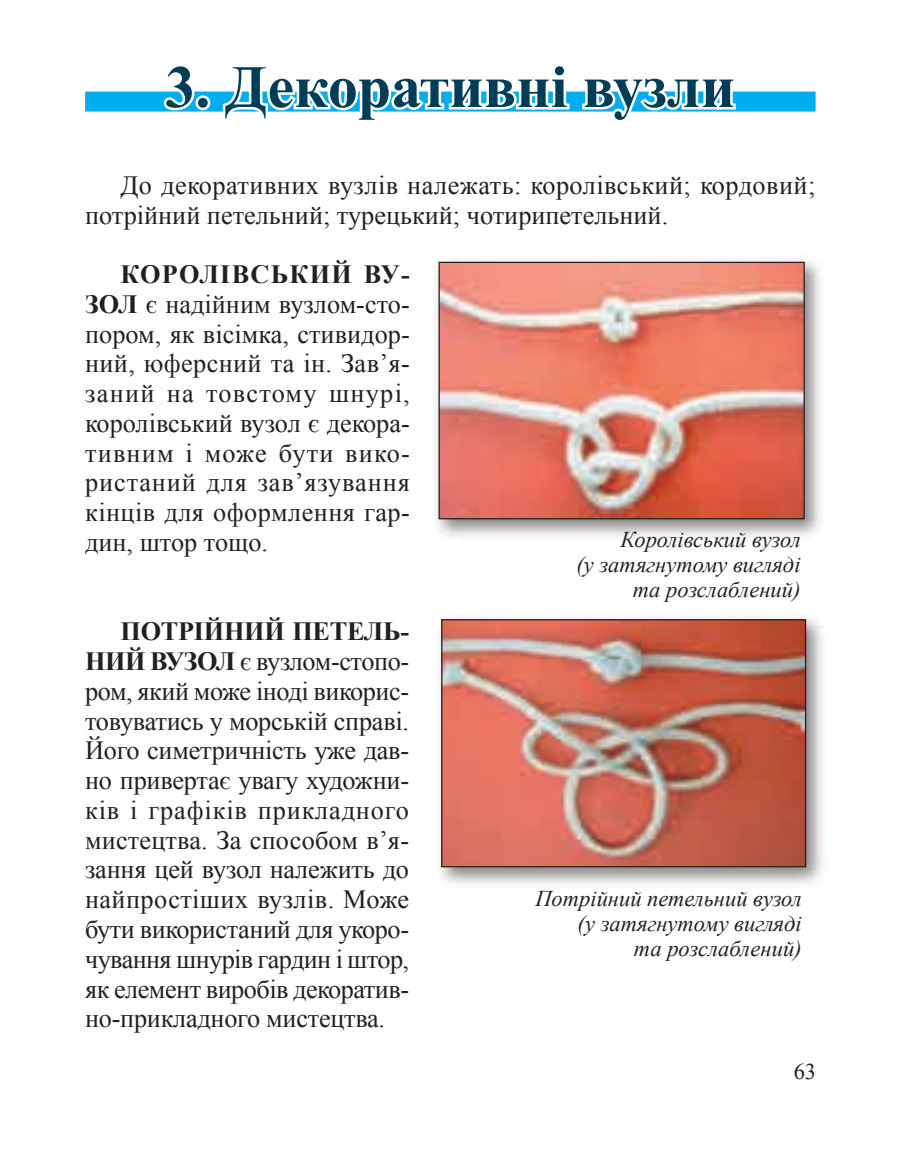
<style>
.page{position:relative;width:922px;height:1170px;background:#fff}
.page>*{position:absolute;margin:0;border:0;box-sizing:border-box;transform-origin:0 0}
.t1{font:700 60px "Times New Roman";color:#003d58}
.t2{font:26.25px/29.8px "Times New Roman";color:#231f20;text-align:justify}
.t3{font:italic 22.5px/25px "Times New Roman";color:#231f20;text-align:right}
.t4{font:22.5px "Times New Roman";color:#231f20}
.s1{font-weight:700}
</style>
<div class="page">
<div style="left:85px;top:92px;width:730px;height:20px;background:#00aeef"></div>
<svg style="left:159px;top:91px;width:55px;height:21px"></svg>
<svg style="left:220px;top:91px;width:518px;height:21px"></svg>
<div style="left:430px;top:254px;width:396px;height:288px;background:#231f20;opacity:.55"></div>
<img style="left:440px;top:264px;width:362px;height:253px">
<div style="left:438px;top:262px;width:366px;height:257px;border:1px solid #231f20"></div>
<div style="left:433px;top:611px;width:396px;height:280px;background:#231f20;opacity:.55"></div>
<img style="left:443px;top:621px;width:361px;height:244px">
<div style="left:441px;top:619px;width:365px;height:248px;border:1px solid #231f20"></div>
<h1 class="t1" style="left:165px;top:45px;width:571px">3. Декоративні вузли</h1>
<p class="t2" style="left:85px;top:170px;width:731px;text-indent:35px">До декоративних вузлів належать: королівський; кордовий; потрійний петельний; турецький; чотирипетельний.</p>
<p class="t2" style="left:85px;top:259px;width:326px;text-indent:35px"><span class="s1">КОРОЛІВСЬКИЙ ВУ-ЗОЛ</span> є надійним вузлом-сто&shy;пором, як вісімка, стивидор&shy;ний, юферсний та ін. Зав’я&shy;заний на товстому шнурі, королівський вузол є декора&shy;тивним і може бути вико&shy;ристаний для зав’язування кінців для оформлення гар&shy;дин, штор тощо.</p>
<p class="t3" style="left:576px;top:526px;width:226px">Королівський вузол<br>(у затягнутому вигляді та розслаблений)</p>
<p class="t2" style="left:85px;top:616px;width:325px;text-indent:35px"><span class="s1">ПОТРІЙНИЙ ПЕТЕЛЬ-НИЙ ВУЗОЛ</span> є вузлом-стопо&shy;ром, який може іноді викорис&shy;товуватись у морській справі.<br>Його симетричність уже дав&shy;но привертає увагу художни&shy;ків і графіків прикладного мистецтва. За способом в’я&shy;зання цей вузол належить до найпростіших вузлів. Може бути використаний для укоро&shy;чування шнурів гардин і штор, як елемент виробів декоратив&shy;но-прикладного мистецтва.</p>
<p class="t3" style="left:535px;top:884px;width:268px">Потрійний петельний вузол (у затягнутому вигляді<br>та розслаблений)</p>
<p class="t4" style="left:793px;top:1056px;width:24px">63</p>
</div>
